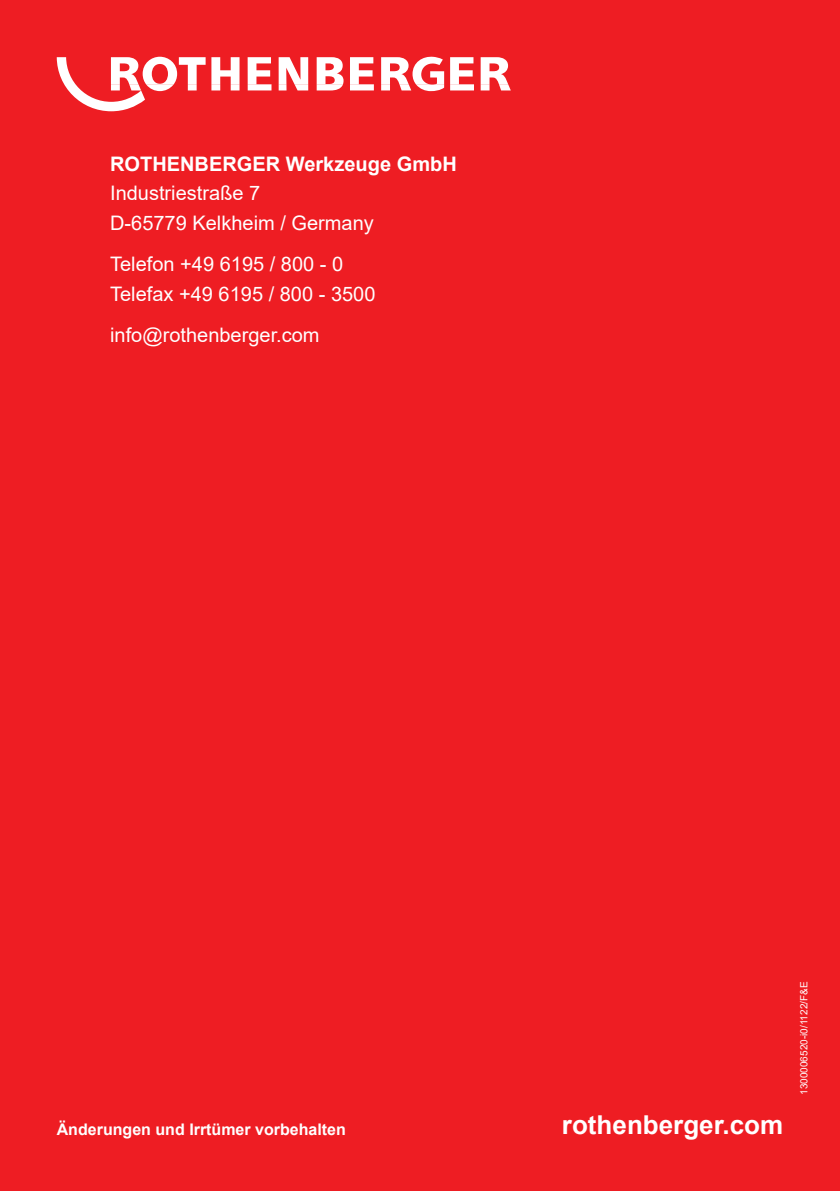
<style>
.page{position:relative;width:840px;height:1191px;background:#fff}
.page>*{position:absolute;margin:0;border:0;box-sizing:border-box;transform-origin:0 0}
.t1{font:700 26px "Arial";color:#fff}
.t2{font:20px/29.6px "Arial";color:#fff}
.t3{font:700 20px "Arial";color:#fff}
.t4{font:700 16px "Arial";color:#fff}
.t5{font:10px "Arial";color:#fff}
</style>
<div class="page">
<div style="left:0;top:0;width:839px;height:1191px;background:#ee1d23"></div>
<svg style="left:57px;top:57px;width:453px;height:54px"></svg>
<p class="t3" style="left:110px;top:149px;width:348px">ROTHENBERGER Werkzeuge GmbH</p>
<p class="t2" style="left:110px;top:178px;width:265px">Industriestraße 7<br>D-65779 Kelkheim / Germany</p>
<p class="t2" style="left:110px;top:249px;width:267px">Telefon +49 6195 / 800 - 0<br>Telefax +49 6195 / 800 - 3500</p>
<p class="t2" style="left:110px;top:319px;width:211px">info@rothenberger.com</p>
<p class="t4" style="left:57px;top:1117px;width:290px">Änderungen und Irrtümer vorbehalten</p>
<h1 class="t1" style="left:561px;top:1106px;width:223px">rothenberger.com</h1>
<p class="t5" style="left:796px;top:1094px;width:115px;rotate:-90deg">1300006520-i0/1122/F&amp;E</p>
</div>
